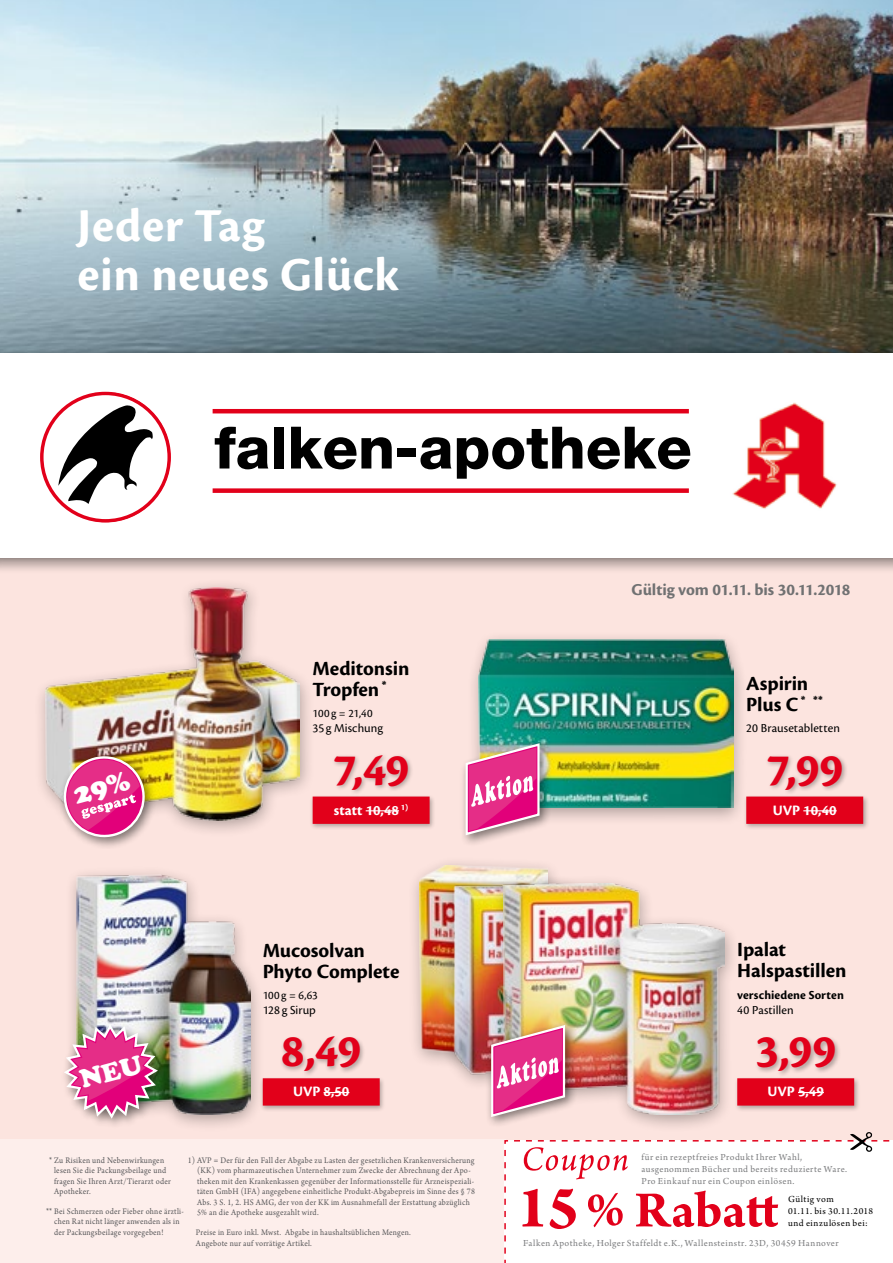
<style>
.page{position:relative;width:893px;height:1263px;background:#fff}
.page>*{position:absolute;margin:0;border:0;box-sizing:border-box;transform-origin:0 0}
.ci-box{font:800 58.5px "Helvetica Neue LT Std";color:#000}
.t1{font:700 54px "Arno Pro";letter-spacing:-.005em;color:#e2001a}
.mood-box{font:700 49.05px/49.1px "Cronos Pro";letter-spacing:.015em;color:#fff}
.price-box{font:700 48px "Cronos Pro";letter-spacing:-.015em;color:#e2001a}
.ci-box-2{font:29.1px "Myriad Pro";color:#000}
.Produktname{font:700 21px/21px "Cronos Pro";letter-spacing:-.005em;color:#000}
.Gueltigkeit{font:700 17.25px "Cronos Pro";letter-spacing:-.005em;color:#707172}
.price-box-2{font:700 15px "Cronos Pro";color:#fff}
.Menge{font:12.75px "Cronos Pro";letter-spacing:.005em;color:#000}
.Menge-2{font:700 12.75px/15.3px "Cronos Pro";letter-spacing:.01em;color:#000}
.Grundpreis{font:12px "Cronos Pro";letter-spacing:.01em;color:#000}
.t2{font:9.75px/12px "Arno Pro";letter-spacing:.045em;color:#7b7c7e}
.Coupon_validity{font:9.75px/12px "Arno Pro";letter-spacing:.045em;color:#000}
.t3{font:9px/10.5px "Arno Pro";letter-spacing:.03em;color:#58585a;scale:.92 1}
.price-box-3{font:700 8.7px "Cronos Pro";color:#fff}
.s1{font-weight:400}
.s2{font-size:63px}
</style>
<div class="page">
<div style="left:0;top:573px;width:893px;height:567px;background:#fce4df"></div>
<div style="left:408px;top:855px;width:155px;height:221px;background:#000;opacity:.3"></div>
<img style="left:420px;top:865px;width:127px;height:194px">
<div style="left:441px;top:874px;width:153px;height:217px;background:#000;opacity:.3"></div>
<img style="left:450px;top:881px;width:41px;height:194px">
<div style="left:309px;top:752px;width:127px;height:78px;background:#000;opacity:.3"></div>
<div style="left:313px;top:796px;width:117px;height:28px;background:#e2001a"></div>
<hr style="left:366px;top:810px;width:33px;height:1px;background:#fff">
<div style="left:34px;top:577px;width:281px;height:261px;background:#000;opacity:.3"></div>
<img style="left:46px;top:587px;width:254px;height:234px">
<div style="left:58px;top:750px;width:99px;height:99px;background:#000;opacity:.5"></div>
<div style="left:743px;top:753px;width:126px;height:77px;background:#000;opacity:.3"></div>
<div style="left:746px;top:796px;width:117px;height:28px;background:#e2001a"></div>
<hr style="left:803px;top:810px;width:34px;height:1px;background:#fff">
<div style="left:466px;top:630px;width:282px;height:196px;background:#000;opacity:.3"></div>
<img style="left:478px;top:640px;width:255px;height:168px">
<div style="left:460px;top:738px;width:92px;height:109px;background:#000;opacity:.5"></div>
<svg style="left:465px;top:742px;width:76px;height:95px;background:#dd6ea3"></svg>
<div style="left:260px;top:1034px;width:126px;height:77px;background:#000;opacity:.3"></div>
<div style="left:263px;top:1078px;width:117px;height:27px;background:#e2001a"></div>
<svg style="left:324px;top:1092px;width:25px;height:1px"></svg>
<div style="left:64px;top:864px;width:201px;height:268px;background:#000;opacity:.3"></div>
<img style="left:77px;top:874px;width:173px;height:240px">
<div style="left:59px;top:1019px;width:110px;height:110px;background:#000;opacity:.5"></div>
<div style="left:734px;top:1035px;width:126px;height:76px;background:#000;opacity:.3"></div>
<div style="left:737px;top:1078px;width:117px;height:27px;background:#e2001a"></div>
<svg style="left:798px;top:1092px;width:26px;height:1px"></svg>
<div style="left:491px;top:873px;width:249px;height:259px;background:#000;opacity:.3"></div>
<img style="left:504px;top:883px;width:220px;height:231px">
<div style="left:485px;top:1019px;width:92px;height:109px;background:#000;opacity:.5"></div>
<img style="left:490px;top:1023px;width:76px;height:95px">
<img style="left:0;top:0;width:893px;height:347px">
<div style="left:0;top:351px;width:893px;height:222px;background:#000;opacity:.3"></div>
<div style="left:0;top:347px;width:893px;height:216px;background:#000;opacity:.3"></div>
<div style="left:0;top:353px;width:893px;height:204px;background:#fff"></div>
<svg style="left:40px;top:391px;width:131px;height:132px"></svg>
<img style="left:732px;top:402px;width:105px;height:107px">
<hr style="left:213px;top:409px;width:476px;height:4px;background:#e2001a">
<div style="left:213px;top:488px;width:476px;height:5px;background:#e2001a"></div>
<div style="left:0;top:1140px;width:506px;height:123px;background:#fdeeeb"></div>
<svg style="left:504px;top:1132px;width:389px;height:131px"></svg>
<img style="left:61px;top:753px;width:87px;height:87px">
<svg style="left:61px;top:1023px;width:99px;height:98px;background:#d679a1"></svg>
<p class="mood-box" style="left:78px;top:202px;width:322px">Jeder Tag<br>ein neues Glück</p>
<p class="ci-box" style="left:214px;top:413px;width:479px">falken-apotheke</p>
<p class="Produktname" style="left:313px;top:659px;width:98px">Meditonsin<br>Tropfen <sup>*</sup></p>
<p class="Grundpreis" style="left:313px;top:706px;width:61px">100 g = 21,40</p>
<p class="Menge" style="left:313px;top:721px;width:72px">35 g Mischung</p>
<p class="price-box" style="left:333px;top:742px;width:78px">7,49</p>
<p class="price-box-2" style="left:334px;top:801px;width:67px">statt 10,48</p>
<p class="price-box-3" style="left:401px;top:802px;width:9px">1)</p>
<p class="Gueltigkeit" style="left:632px;top:580px;width:220px">Gültig vom 01.11. bis 30.11.2018</p>
<p class="Produktname" style="left:746px;top:673px;width:78px">Aspirin<br>Plus C <sup>*</sup> <sup>**</sup></p>
<p class="Menge" style="left:746px;top:721px;width:95px">20 Brausetabletten</p>
<p class="price-box" style="left:766px;top:742px;width:79px">7,99</p>
<p class="price-box-2" style="left:773px;top:801px;width:65px">UVP 10,40</p>
<p class="Produktname" style="left:263px;top:940px;width:138px">Mucosolvan<br>Phyto Complete</p>
<p class="Grundpreis" style="left:263px;top:988px;width:57px">100g = 6,63</p>
<p class="Menge" style="left:263px;top:1003px;width:55px">128 g Sirup</p>
<p class="price-box" style="left:281px;top:1024px;width:82px">8,49</p>
<p class="price-box-2" style="left:293px;top:1083px;width:58px">UVP 8,50</p>
<p class="ci-box-2" style="left:211px;top:940px;width:201px">30459 Hannover</p>
<p class="t3" style="left:54px;top:1155px;width:128px;text-indent:-5px">* Zu Risiken und Nebenwirkungen lesen Sie die Packungsbeilage und fragen Sie Ihren Arzt/Tierarzt oder<br>Apotheker.</p>
<p class="t3" style="left:197px;top:1155px;width:304px;text-indent:-9px">1) AVP = Der für den Fall der Abgabe zu Lasten der gesetzlichen Krankenversicherung (KK) vom pharmazeutischen Unternehmer zum Zwecke der Abrechnung der Apo&shy;theken mit den Krankenkassen gegenüber der Informationsstelle für Arzneispeziali&shy;täten GmbH (IFA) angegebene einheitliche Produkt-Abgabepreis im Sinne des § 78<br>Abs. 3 S. 1, 2. HS AMG, der von der KK im Ausnahmefall der Erstattung abzüglich 5% an die Apotheke ausgezahlt wird.</p>
<p class="t3" style="left:54px;top:1206px;width:142px;text-indent:-8px">** Bei Schmerzen oder Fieber ohne ärztli&shy;chen Rat nicht länger anwenden als in der Packungsbeilage vorgegeben!</p>
<p class="t3" style="left:196px;top:1227px;width:235px">Preise in Euro inkl. Mwst. Abgabe in haushaltsüblichen Mengen.<br>Angebote nur auf vorrätige Artikel.</p>
<p class="Produktname" style="left:737px;top:939px;width:111px">Ipalat<br>Halspastillen</p>
<p class="Menge-2" style="left:737px;top:987px;width:108px">verschiedene Sorten<br><span class="s1">40 Pastillen</span></p>
<p class="price-box" style="left:755px;top:1024px;width:83px">3,99</p>
<p class="price-box-2" style="left:768px;top:1083px;width:58px">UVP 5,49</p>
<p class="t2" style="left:641px;top:1151px;width:207px">für ein rezeptfreies Produkt Ihrer Wahl, ausgenommen Bücher und bereits reduzierte Ware.<br>Pro Einkauf nur ein Coupon einlösen.</p>
<h2 class="t1" style="left:516px;top:1179px;width:264px"><span class="s2">15</span>% Rabatt</h2>
<p class="Coupon_validity" style="left:788px;top:1193px;width:86px">Gültig vom<br>01.11. bis 30.11.2018 und einzulösen bei:</p>
<p class="t2" style="left:523px;top:1237px;width:317px">Falken Apotheke, Holger Staffeldt e.K., Wallensteinstr. 23D, 30459 Hannover</p>
</div>
